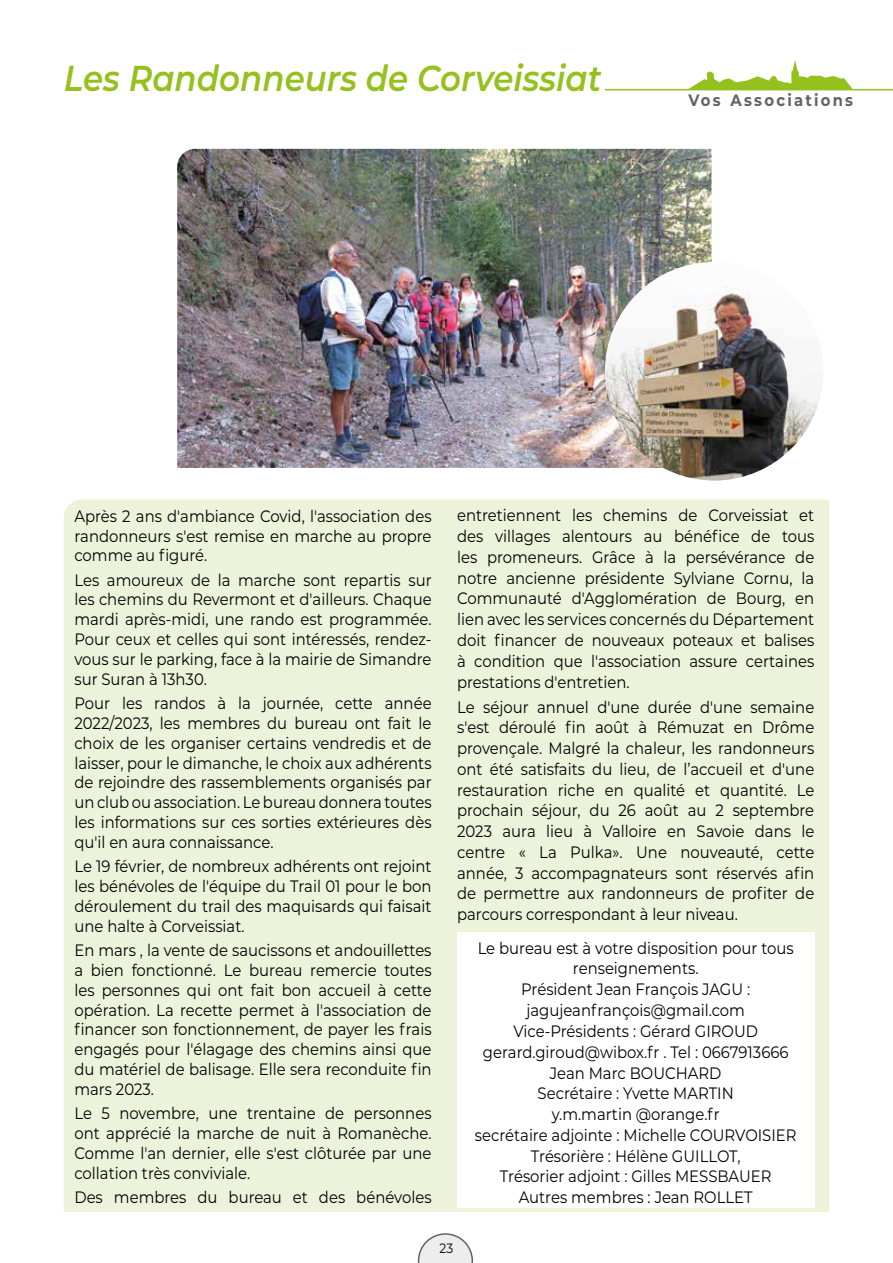
<style>
.page{position:relative;width:893px;height:1263px;background:#fff}
.page>*{position:absolute;margin:0;border:0;box-sizing:border-box;transform-origin:0 0}
.t1{font:italic 600 36px "Montserrat";color:#95c11f;scale:.9 1}
.t2{font:16.5px/19.8px "Montserrat";color:#000;text-align:justify;scale:.9 1}
.t3{font:700 16.5px "Montserrat";letter-spacing:.15em;color:#646363;scale:.9 1}
.t4{font:13.5px "Montserrat";color:#000;scale:.9 1}
</style>
<div class="page">
<svg style="left:418px;top:1233px;width:55px;height:30px"></svg>
<div style="left:64px;top:500px;width:765px;height:712px;background:#ecf3da"></div>
<svg style="left:687px;top:60px;width:166px;height:29px"></svg>
<hr style="left:605px;top:89px;width:288px;height:1px;background:#95c11f">
<img style="left:177px;top:149px;width:534px;height:319px">
<img style="left:605px;top:262px;width:218px;height:218px;border-radius:109px">
<div style="left:457px;top:932px;width:357px;height:276px;background:#fff"></div>
<h1 class="t1" style="left:64px;top:53px;width:599px">Les Randonneurs de Corveissiat</h1>
<p class="t3" style="left:688px;top:89px;width:184px">Vos Associations</p>
<p class="t2" style="left:74px;top:505px;width:398px">Après 2 ans d'ambiance Covid, l'association des randonneurs s'est remise en marche au propre comme au figuré.</p>
<p class="t2" style="left:74px;top:569px;width:398px">Les amoureux de la marche sont repartis sur les chemins du Revermont et d'ailleurs. Chaque mardi après-midi, une rando est programmée.<br>Pour ceux et celles qui sont intéressés, rendez&shy;vous sur le parking, face à la mairie de Simandre sur Suran à 13h30.</p>
<p class="t2" style="left:74px;top:693px;width:398px">Pour les randos à la journée, cette année 2022/2023, les membres du bureau ont fait le choix de les organiser certains vendredis et de laisser, pour le dimanche, le choix aux adhérents de rejoindre des rassemblements organisés par un club ou association. Le bureau donnera toutes les informations sur ces sorties extérieures dès qu'il en aura connaissance.</p>
<p class="t2" style="left:74px;top:856px;width:398px">Le 19 février, de nombreux adhérents ont rejoint les bénévoles de l'équipe du Trail 01 pour le bon déroulement du trail des maquisards qui faisait une halte à Corveissiat.</p>
<p class="t2" style="left:74px;top:939px;width:398px">En mars , la vente de saucissons et andouillettes a bien fonctionné. Le bureau remercie toutes les personnes qui ont fait bon accueil à cette opération. La recette permet à l'association de financer son fonctionnement, de payer les frais engagés pour l'élagage des chemins ainsi que du matériel de balisage. Elle sera reconduite fin mars 2023.</p>
<p class="t2" style="left:74px;top:1103px;width:398px">Le 5 novembre, une trentaine de personnes ont apprécié la marche de nuit à Romanèche.<br>Comme l'an dernier, elle s'est clôturée par une collation très conviviale.</p>
<p class="t2" style="left:74px;top:1186px;width:398px">Des membres du bureau et des bénévoles</p>
<p class="t2" style="left:457px;top:505px;width:398px;line-height:20.7px">entretiennent les chemins de Corveissiat et des villages alentours au bénéfice de tous les promeneurs. Grâce à la persévérance de notre ancienne présidente Sylviane Cornu, la Communauté d'Agglomération de Bourg, en lien avec les services concernés du Département doit financer de nouveaux poteaux et balises à condition que l'association assure certaines prestations d'entretien.</p>
<p class="t2" style="left:457px;top:696px;width:398px;line-height:20.7px">Le séjour annuel d'une durée d'une semaine s'est déroulé fin août à Rémuzat en Drôme provençale. Malgré la chaleur, les randonneurs ont été satisfaits du lieu, de l’accueil et d'une restauration riche en qualité et quantité. Le prochain séjour, du 26 août au 2 septembre 2023 aura lieu à Valloire en Savoie dans le centre « La Pulka». Une nouveauté, cette année, 3 accompagnateurs sont réservés afin de permettre aux randonneurs de profiter de parcours correspondant à leur niveau.</p>
<p class="t2" style="left:475px;top:937px;width:359px;line-height:20.9px;text-align:center">Le bureau est à votre disposition pour tous renseignements.<br>Président Jean François JAGU : jagujeanfrançois@gmail.com<br>Vice-Présidents : Gérard GIROUD gerard.giroud@wibox.fr . Tel : 0667913666<br>Jean Marc BOUCHARD<br>Secrétaire : Yvette MARTIN<br>y.m.martin @orange.fr<br>secrétaire adjointe : Michelle COURVOISIER<br>Trésorière : Hélène GUILLOT,<br>Trésorier adjoint : Gilles MESSBAUER<br>Autres membres : Jean ROLLET</p>
<p class="t4" style="left:440px;top:1238px;width:17px">23</p>
</div>
